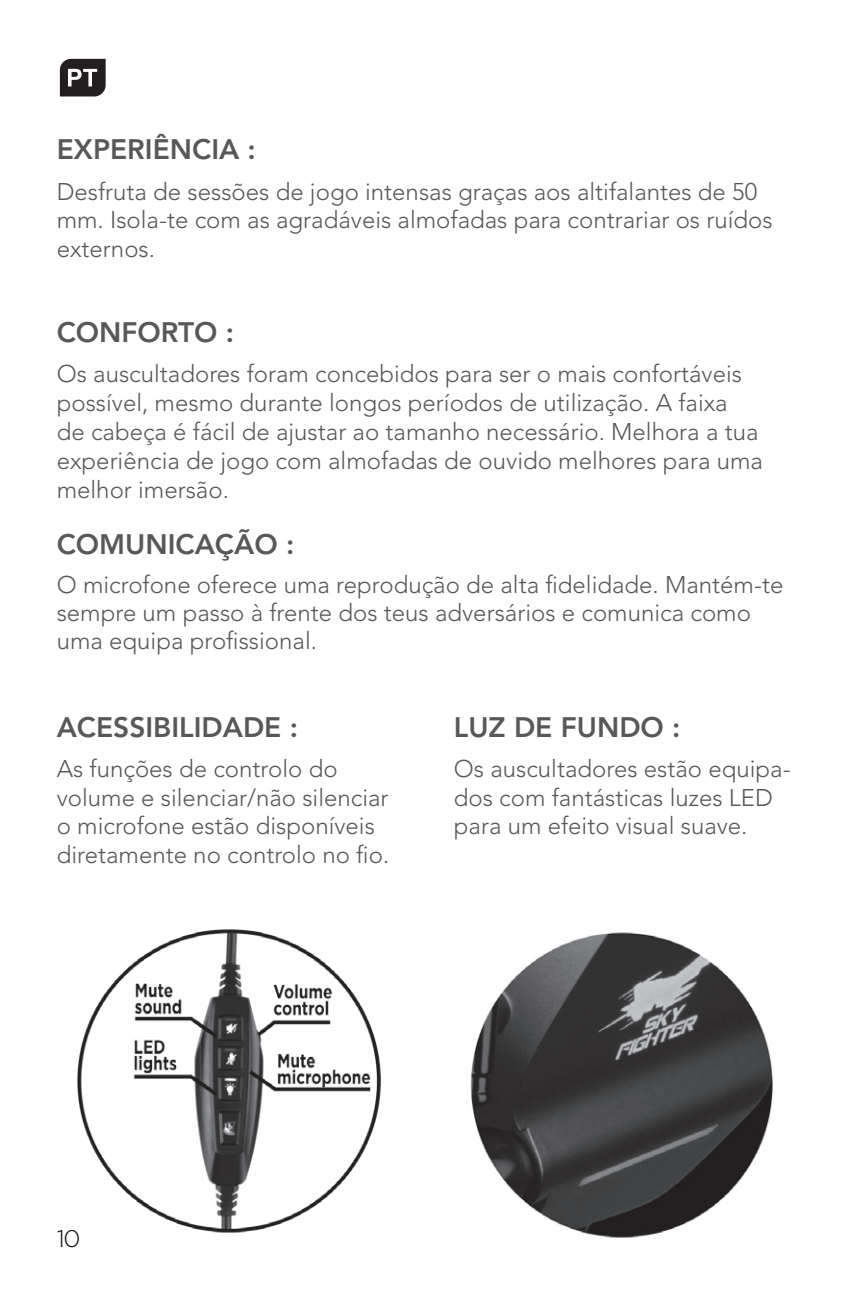
<style>
.page{position:relative;width:851px;height:1304px;background:#fff}
.page>*{position:absolute;margin:0;border:0;box-sizing:border-box;transform-origin:0 0}
.t1{font:52.4px "KONIX LAND";color:#231f20}
.t2{font:800 28px "Avenir LT Std";color:#57585a}
.t3{font:300 24px/28.8px "Avenir LT Std";color:#57585a}
.t4{font:300 24px "Gotham";color:#0d0b14}
</style>
<div class="page">
<img style="left:77px;top:929px;width:696px;height:309px">
<p class="t1" style="left:57px;top:50px;width:54px">T</p>
<p class="t2" style="left:57px;top:133px;width:201px">EXPERIÊNCIA :</p>
<p class="t3" style="left:57px;top:177px;width:717px">Desfruta de sessões de jogo intensas graças aos altifalantes de 50 mm. Isola-te com as agradáveis almofadas para contrariar os ruídos externos.</p>
<p class="t2" style="left:57px;top:316px;width:179px">CONFORTO :</p>
<p class="t3" style="left:57px;top:360px;width:707px">Os auscultadores foram concebidos para ser o mais confortáveis possível, mesmo durante longos períodos de utilização. A faixa<br>de cabeça é fácil de ajustar ao tamanho necessário. Melhora a tua experiência de jogo com almofadas de ouvido melhores para uma melhor imersão.</p>
<p class="t2" style="left:57px;top:528px;width:239px">COMUNICAÇÃO :</p>
<p class="t3" style="left:57px;top:571px;width:728px">O microfone oferece uma reprodução de alta fidelidade. Mantém-te sempre um passo à frente dos teus adversários e comunica como uma equipa profissional.</p>
<p class="t2" style="left:57px;top:710px;width:243px">ACESSIBILIDADE :</p>
<p class="t3" style="left:57px;top:754px;width:334px">As funções de controlo do volume e silenciar/não silenciar o microfone estão disponíveis diretamente no controlo no fio.</p>
<p class="t2" style="left:454px;top:710px;width:228px">LUZ DE FUNDO :</p>
<p class="t3" style="left:454px;top:754px;width:338px">Os auscultadores estão equipa&shy;dos com fantásticas luzes LED para um efeito visual suave.</p>
<p class="t4" style="left:57px;top:1226px;width:25px">10</p>
</div>
